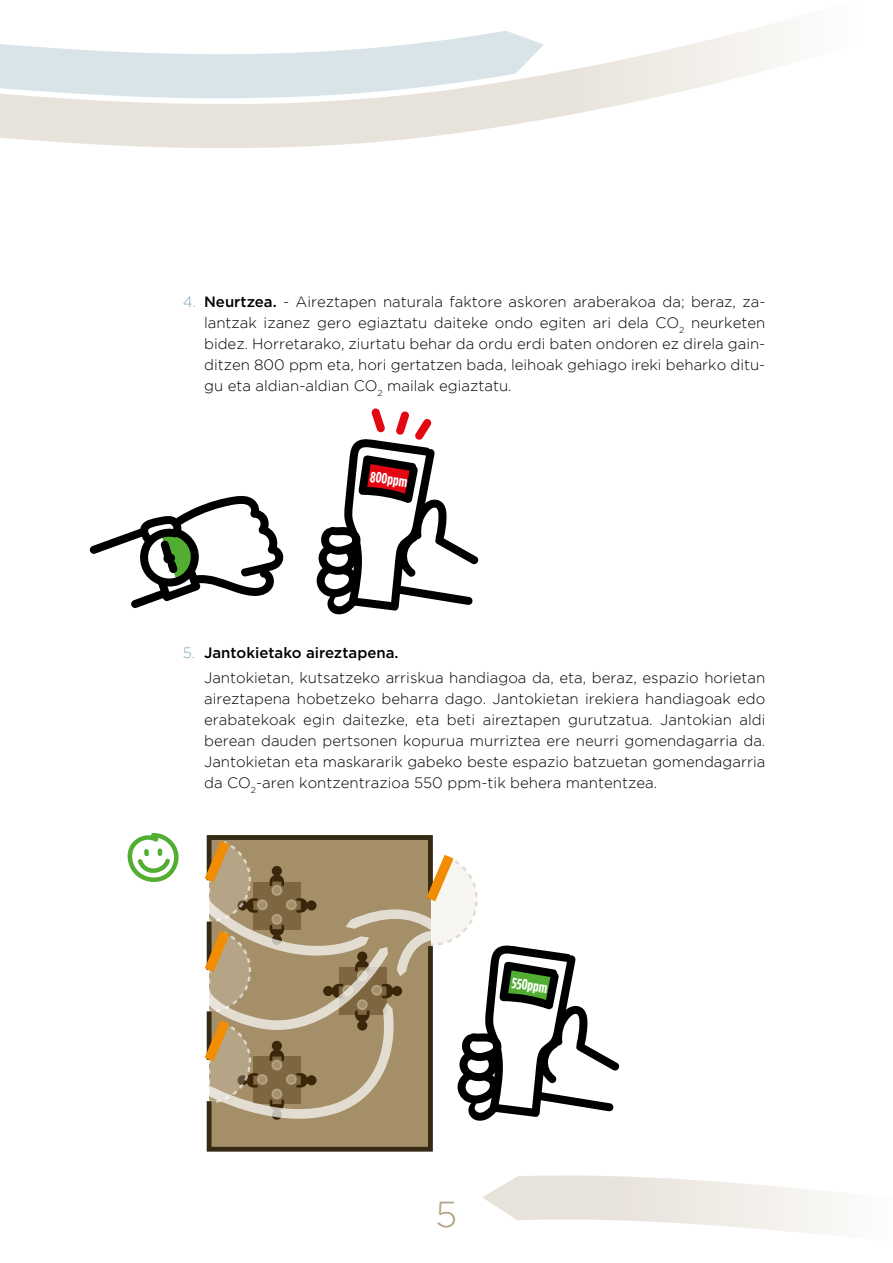
<style>
.page{position:relative;width:893px;height:1263px;background:#fff}
.page>*{position:absolute;margin:0;border:0;box-sizing:border-box;transform-origin:0 0}
.t1{font:300 36px "Gotham";color:#b5a286}
.t2{font:300 15px/21px "Gotham";color:#000;text-align:justify}
.t3{font:700 15px "Gotham Condensed";color:#fff}
.s1{color:#81a7b6}
.s2{font-weight:500}
</style>
<div class="page">
<svg style="left:0;top:22px;width:782px;height:126px"></svg>
<svg style="left:482px;top:1175px;width:345px;height:60px"></svg>
<svg style="left:127px;top:833px;width:52px;height:49px"></svg>
<svg style="left:316px;top:408px;width:163px;height:207px"></svg>
<svg style="left:89px;top:495px;width:195px;height:114px"></svg>
<svg style="left:206px;top:1121px;width:227px;height:31px;background:#907d5a"></svg>
<svg style="left:204px;top:835px;width:416px;height:286px"></svg>
<p class="t2" style="left:204px;top:290px;width:563px;text-indent:-21px"><span class="s1">4.</span> <span class="s2">Neurtzea.</span> - Aireztapen naturala faktore askoren araberakoa da; beraz, za&shy;lantzak izanez gero egiaztatu daiteke ondo egiten ari dela CO<sub>2</sub> neurketen bidez. Horretarako, ziurtatu behar da ordu erdi baten ondoren ez direla gain&shy;ditzen 800 ppm eta, hori gertatzen bada, leihoak gehiago ireki beharko ditu&shy;gu eta aldian-aldian CO<sub>2</sub> mailak egiaztatu.</p>
<p class="t3" style="left:371px;top:468px;width:39px;rotate:8deg">800ppm</p>
<p class="t2" style="left:204px;top:640px;width:563px;line-height:25.2px;text-indent:-21px"><span class="s1">5.</span> <span class="s2">Jantokietako aireztapena.<br></span>Jantokietan, kutsatzeko arriskua handiagoa da, eta, beraz, espazio horietan</p>
<p class="t2" style="left:204px;top:688px;width:563px">aireztapena hobetzeko beharra dago. Jantokietan irekiera handiagoak edo erabatekoak egin daitezke, eta beti aireztapen gurutzatua. Jantokian aldi berean dauden pertsonen kopurua murriztea ere neurri gomendagarria da.<br>Jantokietan eta maskararik gabeko beste espazio batzuetan gomendagarria da CO<sub>2</sub>-aren kontzentrazioa 550 ppm-tik behera mantentzea.</p>
<p class="t3" style="left:513px;top:974px;width:37px;rotate:8deg">550ppm</p>
<h1 class="t1" style="left:436px;top:1194px;width:23px">5</h1>
</div>
